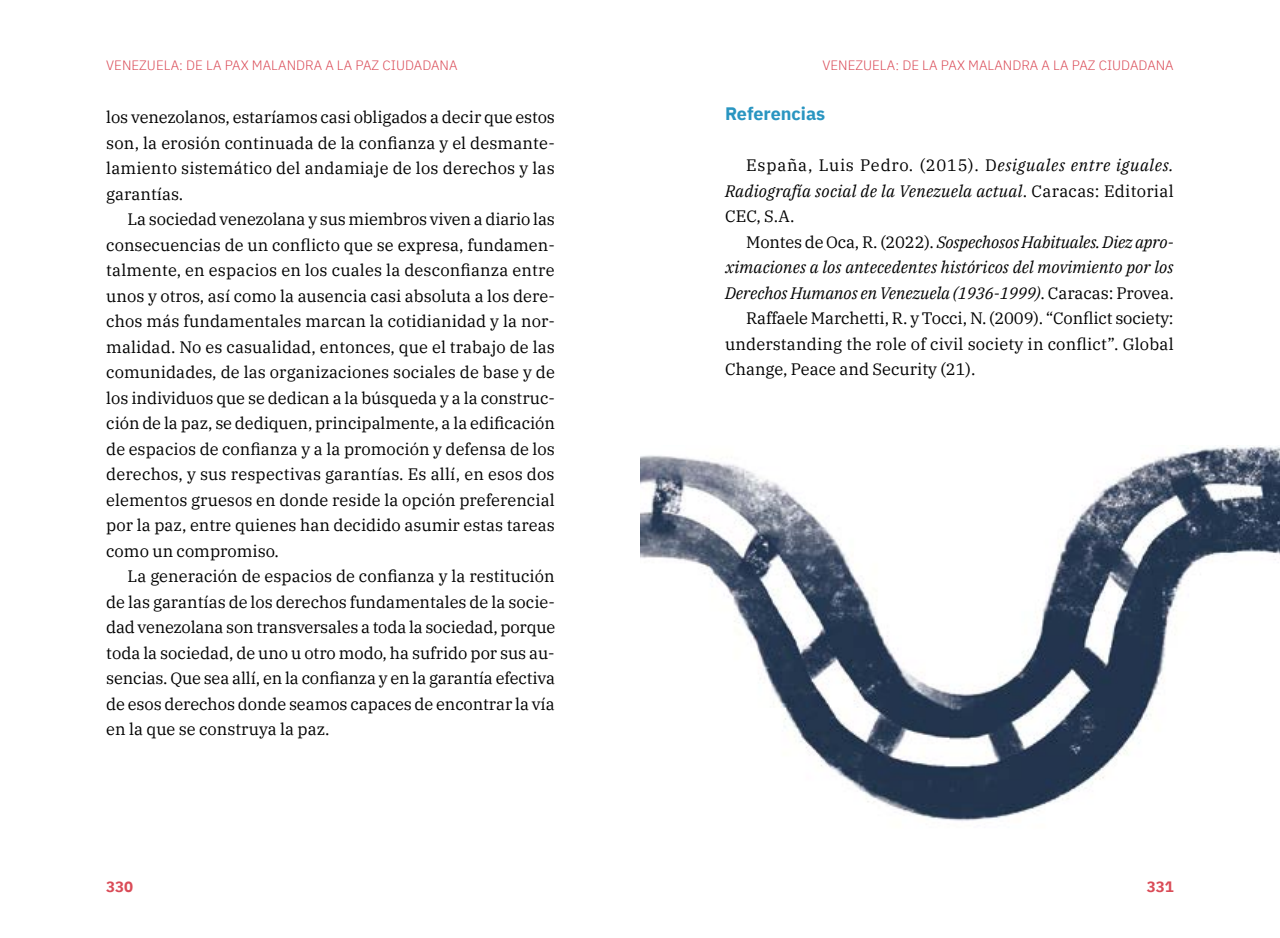
<style>
.page{position:relative;width:1280px;height:938px;background:#fff}
.page>*{position:absolute;margin:0;border:0;box-sizing:border-box;transform-origin:0 0}
.t1{font:700 18px "IBM Plex Sans";color:#2995c1}
.t2{font:16.5px/25.5px "IBM Plex Serif";color:#000;text-align:justify}
.t3{font:italic 16.5px/25.5px "IBM Plex Serif";letter-spacing:.005em;color:#000;text-align:justify}
.t4{font:700 15px "IBM Plex Sans";color:#da4b57}
.t5{font:300 13.5px "IBM Plex Sans";color:#da4b57}
.s1{font-style:normal}
</style>
<div class="page">
<img style="left:640px;top:445px;width:640px;height:376px">
<p class="t5" style="left:106px;top:55px;width:353px">VENEZUELA: DE LA PAX MALANDRA A LA PAZ CIUDADANA</p>
<p class="t5" style="left:822px;top:55px;width:353px">VENEZUELA: DE LA PAX MALANDRA A LA PAZ CIUDADANA</p>
<p class="t2" style="left:106px;top:103px;width:450px">los venezolanos, estaríamos casi obligados a decir que estos son, la erosión continuada de la confianza y el desmante&shy;lamiento sistemático del andamiaje de los derechos y las garantías.</p>
<p class="t2" style="left:106px;top:205px;width:450px;text-indent:21px">La sociedad venezolana y sus miembros viven a diario las consecuencias de un conflicto que se expresa, fundamen&shy;talmente, en espacios en los cuales la desconfianza entre unos y otros, así como la ausencia casi absoluta a los dere&shy;chos más fundamentales marcan la cotidianidad y la nor&shy;malidad. No es casualidad, entonces, que el trabajo de las comunidades, de las organizaciones sociales de base y de los individuos que se dedican a la búsqueda y a la construc&shy;ción de la paz, se dediquen, principalmente, a la edificación de espacios de confianza y a la promoción y defensa de los derechos, y sus respectivas garantías. Es allí, en esos dos elementos gruesos en donde reside la opción preferencial por la paz, entre quienes han decidido asumir estas tareas como un compromiso.</p>
<p class="t2" style="left:106px;top:562px;width:450px;text-indent:21px">La generación de espacios de confianza y la restitución de las garantías de los derechos fundamentales de la socie&shy;dad venezolana son transversales a toda la sociedad, porque toda la sociedad, de uno u otro modo, ha sufrido por sus au&shy;sencias. Que sea allí, en la confianza y en la garantía efectiva de esos derechos donde seamos capaces de encontrar la vía en la que se construya la paz.</p>
<p class="t1" style="left:725px;top:100px;width:102px">Referencias</p>
<p class="t3" style="left:725px;top:151px;width:450px;text-indent:21px"><span class="s1">España, Luis Pedro. (2015). D</span>esiguales entre iguales.<br>Radiografía social de la Venezuela actual<span class="s1">. Caracas: Editorial CEC, S.A.</span></p>
<p class="t3" style="left:746px;top:228px;width:429px"><span class="s1">Montes de Oca, R. (2022).</span> Sospechosos Habituales. Diez apro-</p>
<p class="t3" style="left:725px;top:253px;width:450px">ximaciones a los antecedentes históricos del movimiento por los</p>
<p class="t3" style="left:725px;top:279px;width:450px">Derechos Humanos en Venezuela (1936-1999)<span class="s1">. Caracas: Provea.</span></p>
<p class="t2" style="left:746px;top:304px;width:429px">Raffaele Marchetti, R. y Tocci, N. (2009). “Conflict society:</p>
<p class="t2" style="left:725px;top:330px;width:450px">understanding the role of civil society in conflict”. Global</p>
<p class="t2" style="left:725px;top:355px;width:252px">Change, Peace and Security (21).</p>
<p class="t4" style="left:106px;top:874px;width:29px">330</p>
<p class="t4" style="left:1147px;top:874px;width:28px">331</p>
</div>
